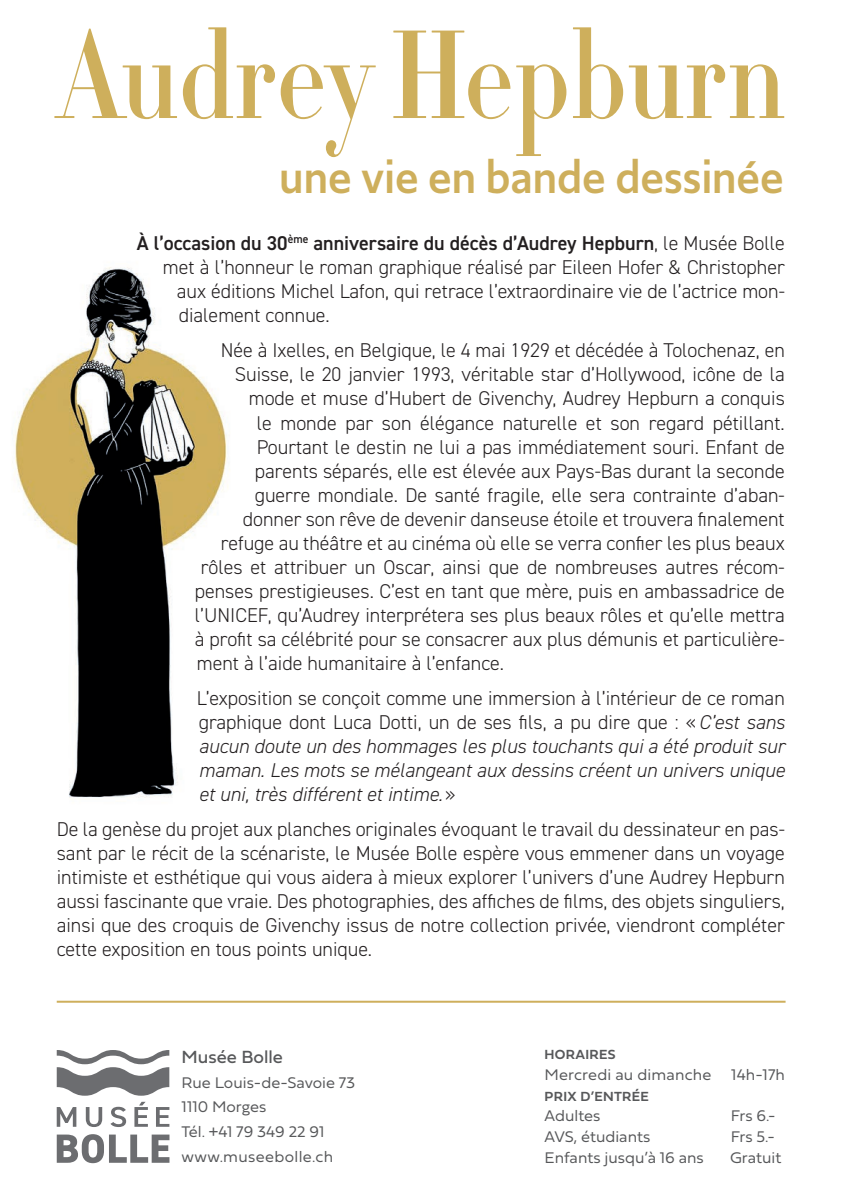
<style>
.page{position:relative;width:842px;height:1191px;background:#fff}
.page>*{position:absolute;margin:0;border:0;box-sizing:border-box;transform-origin:0 0}
.t1{font:123.2px "Didot HTF B16 Bold";color:#ceaf5c;scale:.83 1}
.t2{font:500 47.6px "Upgrade";color:#ceaf5c}
.t3{font:300 20px/24px "DIN2014";color:#231f20;text-align:justify}
.t4{font:italic 300 20px/24px "DIN2014";color:#231f20;text-align:justify}
.t5{font:600 20px "DIN2014";color:#231f20}
.t6{font:18.4px "Fieldwork Hum";color:#57585a}
.t7{font:16px/25px "Fieldwork Hum Light";color:#57585a}
.t8{font:700 13.8px "Fieldwork Hum Demi";letter-spacing:.02em;color:#57585a}
.s1{font-weight:300}
.s2{font-style:normal}
</style>
<div class="page">
<svg style="left:57px;top:1134px;width:112px;height:29px"></svg>
<svg style="left:57px;top:1101px;width:112px;height:26px"></svg>
<svg style="left:57px;top:1050px;width:112px;height:45px"></svg>
<img style="left:14px;top:267px;width:216px;height:531px">
<hr style="left:57px;top:1000px;width:728px;height:2px;background:#ceaf5c">
<h1 class="t1" style="left:57px;top:-4px;width:879px">Audrey Hepburn</h1>
<h2 class="t2" style="left:279px;top:145px;width:506px">une vie en bande dessinée</h2>
<p class="t5" style="left:137px;top:230px;width:650px">À l’occasion du 30<sup>ème</sup> anniversaire du décès d’Audrey Hepburn<span class="s1">, le Musée Bolle</span></p>
<p class="t3" style="left:163px;top:255px;width:624px">met à l’honneur le roman graphique réalisé par Eileen Hofer &amp; Christopher</p>
<p class="t3" style="left:177px;top:279px;width:610px">aux éditions Michel Lafon, qui retrace l’extraordinaire vie de l’actrice mon-</p>
<p class="t3" style="left:179px;top:303px;width:152px">dialement connue.</p>
<p class="t3" style="left:221px;top:339px;width:566px">Née à Ixelles, en Belgique, le 4 mai 1929 et décédée à Tolochenaz, en</p>
<p class="t3" style="left:235px;top:363px;width:552px">Suisse, le 20 janvier 1993, véritable star d’Hollywood, icône de la</p>
<p class="t3" style="left:249px;top:387px;width:538px">mode et muse d’Hubert de Givenchy, Audrey Hepburn a conquis</p>
<p class="t3" style="left:257px;top:411px;width:529px">le monde par son élégance naturelle et son regard pétillant.</p>
<p class="t3" style="left:257px;top:435px;width:530px">Pourtant le destin ne lui a pas immédiatement souri. Enfant de</p>
<p class="t3" style="left:255px;top:459px;width:531px">parents séparés, elle est élevée aux Pays-Bas durant la seconde</p>
<p class="t3" style="left:255px;top:483px;width:531px">guerre mondiale. De santé fragile, elle sera contrainte d’aban-</p>
<p class="t3" style="left:243px;top:507px;width:543px">donner son rêve de devenir danseuse étoile et trouvera finalement</p>
<p class="t3" style="left:221px;top:531px;width:565px">refuge au théâtre et au cinéma où elle se verra confier les plus beaux</p>
<p class="t3" style="left:201px;top:555px;width:585px">rôles et attribuer un Oscar, ainsi que de nombreuses autres récom-</p>
<p class="t3" style="left:195px;top:579px;width:592px">penses prestigieuses. C’est en tant que mère, puis en ambassadrice de</p>
<p class="t3" style="left:195px;top:603px;width:591px">l’UNICEF, qu’Audrey interprétera ses plus beaux rôles et qu’elle mettra</p>
<p class="t3" style="left:195px;top:627px;width:591px">à profit sa célébrité pour se consacrer aux plus démunis et particulière-</p>
<p class="t3" style="left:197px;top:651px;width:309px">ment à l’aide humanitaire à l’enfance.</p>
<p class="t4" style="left:197px;top:686px;width:590px"><span class="s2">L’exposition se conçoit comme une immersion à l’intérieur de ce roman graphique dont Luca Dotti, un de ses fils, a pu dire que : «</span>C’est sans aucun doute un des hommages les plus touchants qui a été produit sur maman. Les mots se mélangeant aux dessins créent un univers unique et uni, très différent et intime.<span class="s2">»</span></p>
<p class="t3" style="left:57px;top:817px;width:730px">De la genèse du projet aux planches originales évoquant le travail du dessinateur en pas&shy;sant par le récit de la scénariste, le Musée Bolle espère vous emmener dans un voyage intimiste et esthétique qui vous aidera à mieux explorer l’univers d’une Audrey Hepburn aussi fascinante que vraie. Des photographies, des affiches de films, des objets singuliers, ainsi que des croquis de Givenchy issus de notre collection privée, viendront compléter cette exposition en tous points unique.</p>
<p class="t6" style="left:182px;top:1042px;width:103px">Musée Bolle</p>
<p class="t7" style="left:182px;top:1069px;width:175px">Rue Louis-de-Savoie 73<br>1110 Morges<br>Tél. +41 79 349 22 91 www.museebolle.ch</p>
<p class="t8" style="left:545px;top:1043px;width:73px">HORAIRES</p>
<p class="t7" style="left:545px;top:1061px;width:242px">Mercredi au dimanche 14h-17h</p>
<p class="t8" style="left:545px;top:1085px;width:106px">PRIX D’ENTRÉE</p>
<p class="t7" style="left:545px;top:1102px;width:57px">Adultes</p>
<p class="t7" style="left:731px;top:1102px;width:46px">Frs 6.-</p>
<p class="t7" style="left:545px;top:1123px;width:107px">AVS, étudiants</p>
<p class="t7" style="left:731px;top:1123px;width:45px">Frs 5.-</p>
<p class="t7" style="left:545px;top:1144px;width:161px">Enfants jusqu’à 16 ans</p>
<p class="t7" style="left:730px;top:1144px;width:53px">Gratuit</p>
</div>
